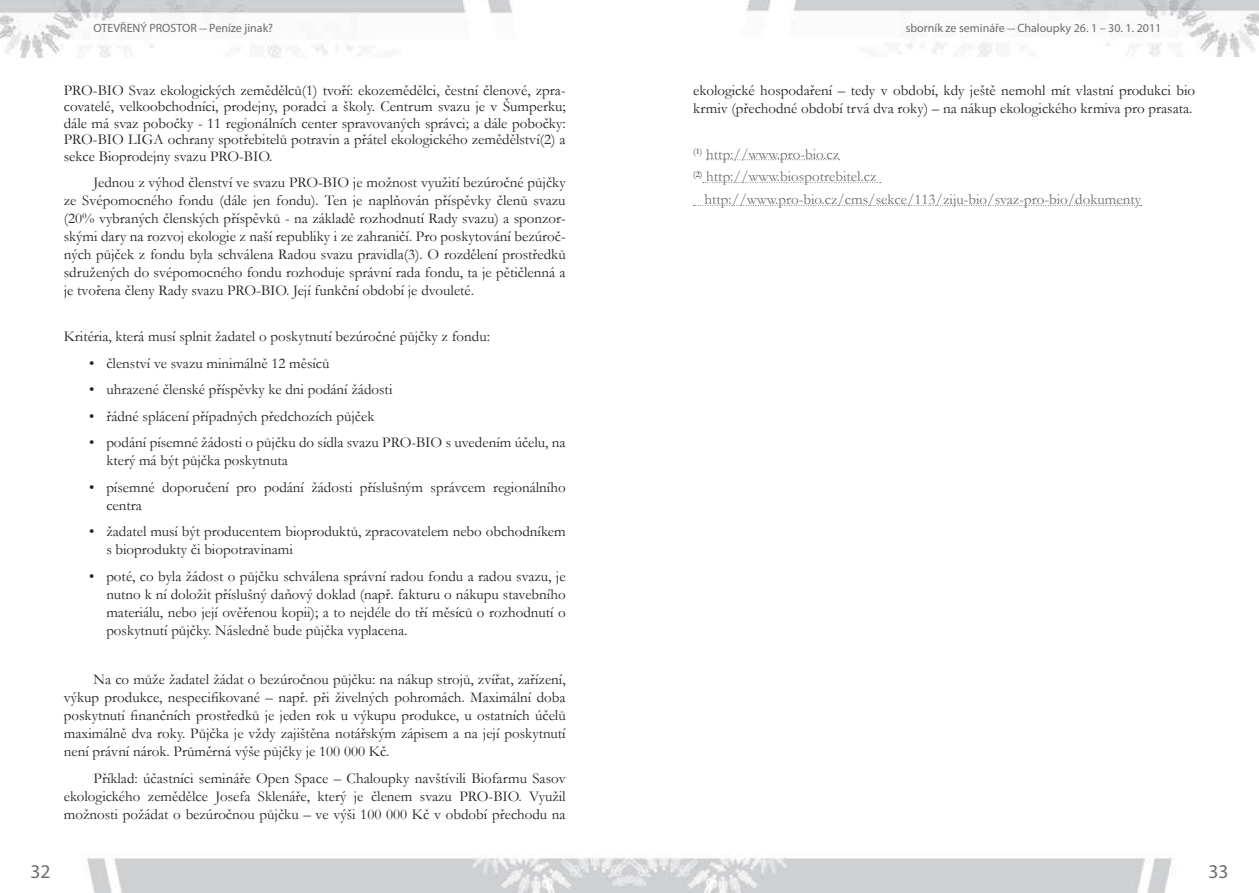
<style>
.page{position:relative;width:1259px;height:893px;background:#fff}
.page>*{position:absolute;margin:0;border:0;box-sizing:border-box;transform-origin:0 0}
.t1{font:19.5px "Myriad Pro";color:#6c6d70}
.t2{font:15px/18px "Garamond";color:#231f20;text-align:justify}
.t3{font:15px "Garamond";color:#6c6d70}
.t4{font:12px "Myriad Pro";color:#6c6d70}
.s1{font-family:"Garamond";font-size:15px}
</style>
<div class="page">
<img style="left:0;top:0;width:513px;height:58px">
<img style="left:87px;top:854px;width:1085px;height:39px">
<img style="left:746px;top:0;width:513px;height:56px">
<svg style="left:706px;top:159px;width:133px;height:1px"></svg>
<svg style="left:703px;top:182px;width:178px;height:1px"></svg>
<svg style="left:693px;top:205px;width:448px;height:1px"></svg>
<p class="t4" style="left:94px;top:21px;width:181px">OTEVŘENÝ PROSTOR <span class="s1">–</span> Peníze jinak?</p>
<p class="t4" style="left:905px;top:21px;width:257px">sborník ze semináře <span class="s1">–</span> Chaloupky 26. 1 – 30. 1. 2011</p>
<p class="t2" style="left:64px;top:82px;width:503px;line-height:16.5px">PRO-BIO Svaz ekologických zemědělců(1) tvoří: ekozemědělci, čestní členové, zpra&shy;covatelé, velkoobchodníci, prodejny, poradci a školy. Centrum svazu je v Šumperku; dále má svaz pobočky - 11 regionálních center spravovaných správci; a dále pobočky:<br>PRO-BIO LIGA ochrany spotřebitelů potravin a přátel ekologického zemědělství(2) a sekce Bioprodejny svazu PRO-BIO.</p>
<p class="t2" style="left:64px;top:173px;width:503px;text-indent:30px">Jednou z výhod členství ve svazu PRO-BIO je možnost využití bezúročné půjčky ze Svépomocného fondu (dále jen fondu). Ten je naplňován příspěvky členů svazu (20% vybraných členských příspěvků - na základě rozhodnutí Rady svazu) a sponzor&shy;skými dary na rozvoj ekologie z naší republiky i ze zahraničí. Pro poskytování bezúroč&shy;ných půjček z fondu byla schválena Radou svazu pravidla(3). O rozdělení prostředků sdružených do svépomocného fondu rozhoduje správní rada fondu, ta je pětičlenná a je tvořena členy Rady svazu PRO-BIO. Její funkční období je dvouleté.</p>
<p class="t2" style="left:64px;top:327px;width:428px">Kritéria, která musí splnit žadatel o poskytnutí bezúročné půjčky z fondu:</p>
<p class="t2" style="left:89px;top:354px;width:242px">• členství ve svazu minimálně 12 měsíců</p>
<p class="t2" style="left:89px;top:380px;width:305px">• uhrazené členské příspěvky ke dni podání žádosti</p>
<p class="t2" style="left:89px;top:407px;width:286px">• řádné splácení případných předchozích půjček</p>
<p class="t2" style="left:106px;top:433px;width:461px;text-indent:-17px">• podání písemné žádosti o půjčku do sídla svazu PRO-BIO s uvedením účelu, na který má být půjčka poskytnuta</p>
<p class="t2" style="left:106px;top:478px;width:461px;text-indent:-17px">• písemné doporučení pro podání žádosti příslušným správcem regionálního centra</p>
<p class="t2" style="left:106px;top:522px;width:461px;text-indent:-17px">• žadatel musí být producentem bioproduktů, zpracovatelem nebo obchodníkem s bioprodukty či biopotravinami</p>
<p class="t2" style="left:106px;top:567px;width:461px;text-indent:-17px">• poté, co byla žádost o půjčku schválena správní radou fondu a radou svazu, je nutno k ní doložit příslušný daňový doklad (např. fakturu o nákupu stavebního materiálu, nebo její ověřenou kopii); a to nejdéle do tří měsíců o rozhodnutí o poskytnutí půjčky. Následně bude půjčka vyplacena.</p>
<p class="t2" style="left:64px;top:670px;width:503px;text-indent:30px">Na co může žadatel žádat o bezúročnou půjčku: na nákup strojů, zvířat, zařízení, výkup produkce, nespecifikované – např. při živelných pohromách. Maximální doba poskytnutí finančních prostředků je jeden rok u výkupu produkce, u ostatních účelů maximálně dva roky. Půjčka je vždy zajištěna notářským zápisem a na její poskytnutí není právní nárok. Průměrná výše půjčky je 100 000 Kč.</p>
<p class="t2" style="left:64px;top:768px;width:503px;text-indent:30px">Příklad: účastníci semináře Open Space – Chaloupky navštívili Biofarmu Sasov ekologického zemědělce Josefa Sklenáře, který je členem svazu PRO-BIO. Využil možnosti požádat o bezúročnou půjčku – ve výši 100 000 Kč v období přechodu na</p>
<p class="t2" style="left:693px;top:81px;width:503px">ekologické hospodaření – tedy v období, kdy ještě nemohl mít vlastní produkci bio krmiv (přechodné období trvá dva roky) – na nákup ekologického krmiva pro prasata.</p>
<p class="t3" style="left:693px;top:144px;width:147px"><sup>(1)</sup> http://www.pro-bio.cz</p>
<p class="t3" style="left:693px;top:167px;width:185px"><sup>(2)</sup> http://www.biospotrebitel.cz</p>
<p class="t3" style="left:704px;top:190px;width:438px">http://www.pro-bio.cz/cms/sekce/113/ziju-bio/svaz-pro-bio/dokumenty</p>
<h1 class="t1" style="left:30px;top:860px;width:22px">32</h1>
<h1 class="t1" style="left:1208px;top:860px;width:22px">33</h1>
</div>
